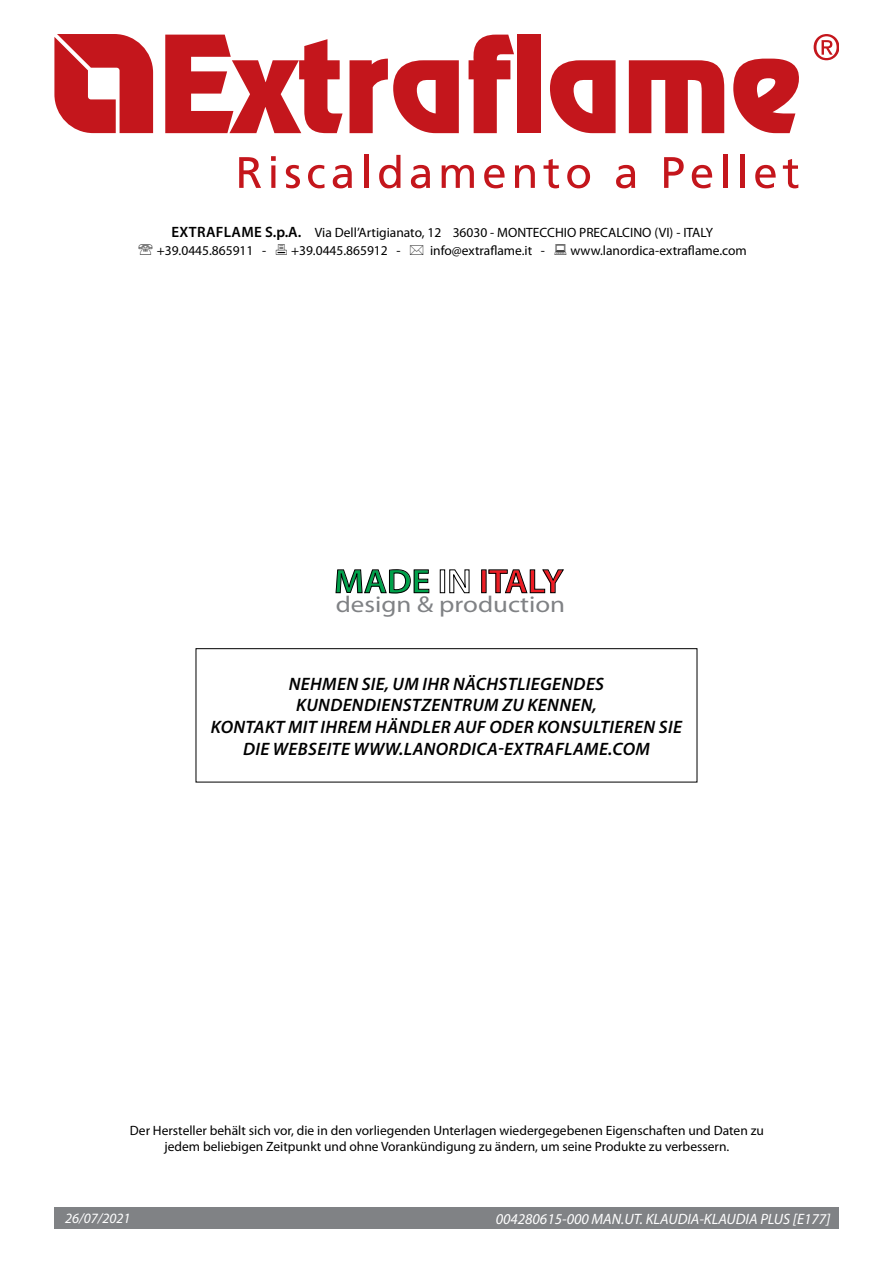
<style>
.page{position:relative;width:893px;height:1263px;background:#fff}
.page>*{position:absolute;margin:0;border:0;box-sizing:border-box;transform-origin:0 0}
.t1{font:600 33.9px "Myriad Pro";color:#ed1d24;scale:1.06 1}
.t2{font:23.1px "Futura";color:#808285;scale:1.17 1}
.t3{font:italic 600 18px/21.6px "Myriad Pro";letter-spacing:.02em;color:#000;text-align:center}
.t4{font:italic 15px "Myriad Pro";color:#fff}
.t5{font:italic 14.25px "Myriad Pro";color:#fff}
.t6{font:13.5px/18px "Myriad Pro";color:#000}
.s1{font-weight:600;font-size:15px}
.s2{color:#00a14b}
.s3{color:#fff}
</style>
<div class="page">
<div style="left:54px;top:1208px;width:785px;height:21px;background:#808285"></div>
<svg style="left:814px;top:34px;width:25px;height:26px"></svg>
<svg style="left:239px;top:157px;width:22px;height:31px"></svg>
<svg style="left:271px;top:156px;width:5px;height:32px"></svg>
<svg style="left:286px;top:165px;width:14px;height:23px"></svg>
<svg style="left:308px;top:165px;width:17px;height:23px"></svg>
<svg style="left:333px;top:165px;width:19px;height:23px"></svg>
<hr style="left:364px;top:155px;width:4px;height:33px;background:#c4161c">
<svg style="left:379px;top:155px;width:21px;height:33px"></svg>
<svg style="left:411px;top:165px;width:19px;height:23px"></svg>
<svg style="left:442px;top:165px;width:32px;height:23px"></svg>
<svg style="left:484px;top:165px;width:21px;height:23px"></svg>
<svg style="left:515px;top:165px;width:20px;height:23px"></svg>
<svg style="left:543px;top:159px;width:16px;height:29px"></svg>
<svg style="left:567px;top:165px;width:23px;height:23px"></svg>
<svg style="left:616px;top:165px;width:19px;height:23px"></svg>
<svg style="left:664px;top:157px;width:20px;height:31px"></svg>
<svg style="left:692px;top:165px;width:20px;height:23px"></svg>
<hr style="left:723px;top:155px;width:4px;height:33px;background:#c4161c">
<hr style="left:740px;top:155px;width:4px;height:33px;background:#c4161c">
<svg style="left:755px;top:165px;width:21px;height:23px"></svg>
<svg style="left:783px;top:159px;width:15px;height:29px"></svg>
<svg style="left:54px;top:34px;width:99px;height:99px"></svg>
<svg style="left:165px;top:35px;width:178px;height:98px"></svg>
<svg style="left:350px;top:59px;width:109px;height:74px"></svg>
<svg style="left:469px;top:35px;width:45px;height:98px"></svg>
<div style="left:518px;top:35px;width:23px;height:98px;background:#c4161c"></div>
<svg style="left:550px;top:60px;width:66px;height:73px"></svg>
<svg style="left:629px;top:60px;width:95px;height:73px"></svg>
<svg style="left:733px;top:58px;width:66px;height:75px"></svg>
<svg style="left:336px;top:569px;width:93px;height:24px"></svg>
<div style="left:440px;top:570px;width:5px;height:23px;border:1px solid #000"></div>
<svg style="left:449px;top:569px;width:20px;height:24px"></svg>
<div style="left:481px;top:570px;width:5px;height:23px;border:1px solid #000"></div>
<svg style="left:489px;top:569px;width:75px;height:24px"></svg>
<div style="left:196px;top:648px;width:501px;height:134px;border:1px solid #000"></div>
<p class="t6" style="left:157px;top:223px;width:558px;text-indent:15px"><span class="s1">EXTRAFLAME S.P.A.</span> Via Dell’Artigianato, 12 36030 - MONTECCHIO PRECALCINO (VI) - ITALY +39.0445.865911 -</p>
<p class="t6" style="left:291px;top:241px;width:111px">+39.0445.865912 -</p>
<p class="t6" style="left:430px;top:241px;width:116px">info@extraflame.it -</p>
<p class="t6" style="left:570px;top:241px;width:178px">www.lanordica-extraflame.com</p>
<h1 class="t1" style="left:334px;top:560px;width:218px"><span class="s2">MADE</span> <span class="s3">IN</span> ITALY</h1>
<h2 class="t2" style="left:336px;top:590px;width:197px">design &amp; production</h2>
<h3 class="t3" style="left:211px;top:672px;width:473px">NEHMEN SIE, UM IHR NÄCHSTLIEGENDES KUNDENDIENSTZENTRUM ZU KENNEN,<br>KONTAKT MIT IHREM HÄNDLER AUF ODER KONSULTIEREN SIE DIE WEBSEITE WWW.LANORDICA-EXTRAFLAME.COM</h3>
<p class="t6" style="left:130px;top:1122px;width:636px;line-height:16.2px;text-align:center">Der Hersteller behält sich vor, die in den vorliegenden Unterlagen wiedergegebenen Eigenschaften und Daten zu jedem beliebigen Zeitpunkt und ohne Vorankündigung zu ändern, um seine Produkte zu verbessern.</p>
<p class="t5" style="left:65px;top:1209px;width:67px">26/07/2021</p>
<p class="t4" style="left:496px;top:1210px;width:336px">004280615-000 MAN.UT. KLAUDIA-KLAUDIA PLUS [E177]</p>
</div>
